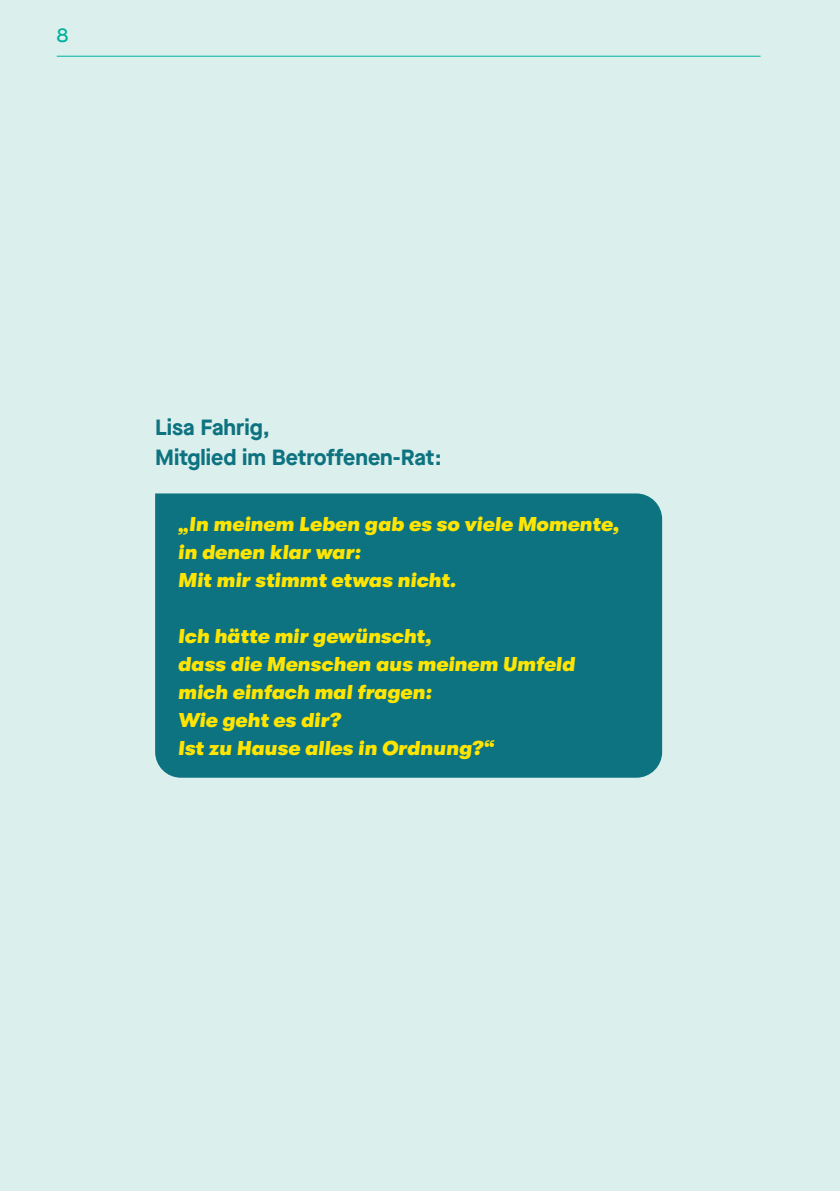
<style>
.page{position:relative;width:840px;height:1191px;background:#fff}
.page>*{position:absolute;margin:0;border:0;box-sizing:border-box;transform-origin:0 0}
.Fließtext{font:700 22px/30px "Maison Neue";color:#0e7381}
.t1{font:20px/28px "GT Walsheim Bl Ob";color:#ffe501}
.t2{font:500 20px "Maison Neue";color:#00b19d}
</style>
<div class="page">
<div style="left:0;top:0;width:839px;height:1191px;background:#dbefec"></div>
<hr style="left:57px;top:56px;width:703px;height:1px;background:#00b19d">
<div style="left:155px;top:493px;width:506px;height:284px;background:#0e7381"></div>
<p class="t2" style="left:57px;top:21px;width:13px">8</p>
<p class="Fließtext" style="left:155px;top:412px;width:288px">Lisa Fahrig,<br>Mitglied im Betroffenen-Rat:</p>
<p class="t1" style="left:178px;top:510px;width:443px">„In meinem Leben gab es so viele Momente, in denen klar war:<br>Mit mir stimmt etwas nicht.</p>
<p class="t1" style="left:178px;top:622px;width:398px">Ich hätte mir gewünscht,<br>dass die Menschen aus meinem Umfeld mich einfach mal fragen:<br>Wie geht es dir?<br>Ist zu Hause alles in Ordnung?“</p>
</div>
